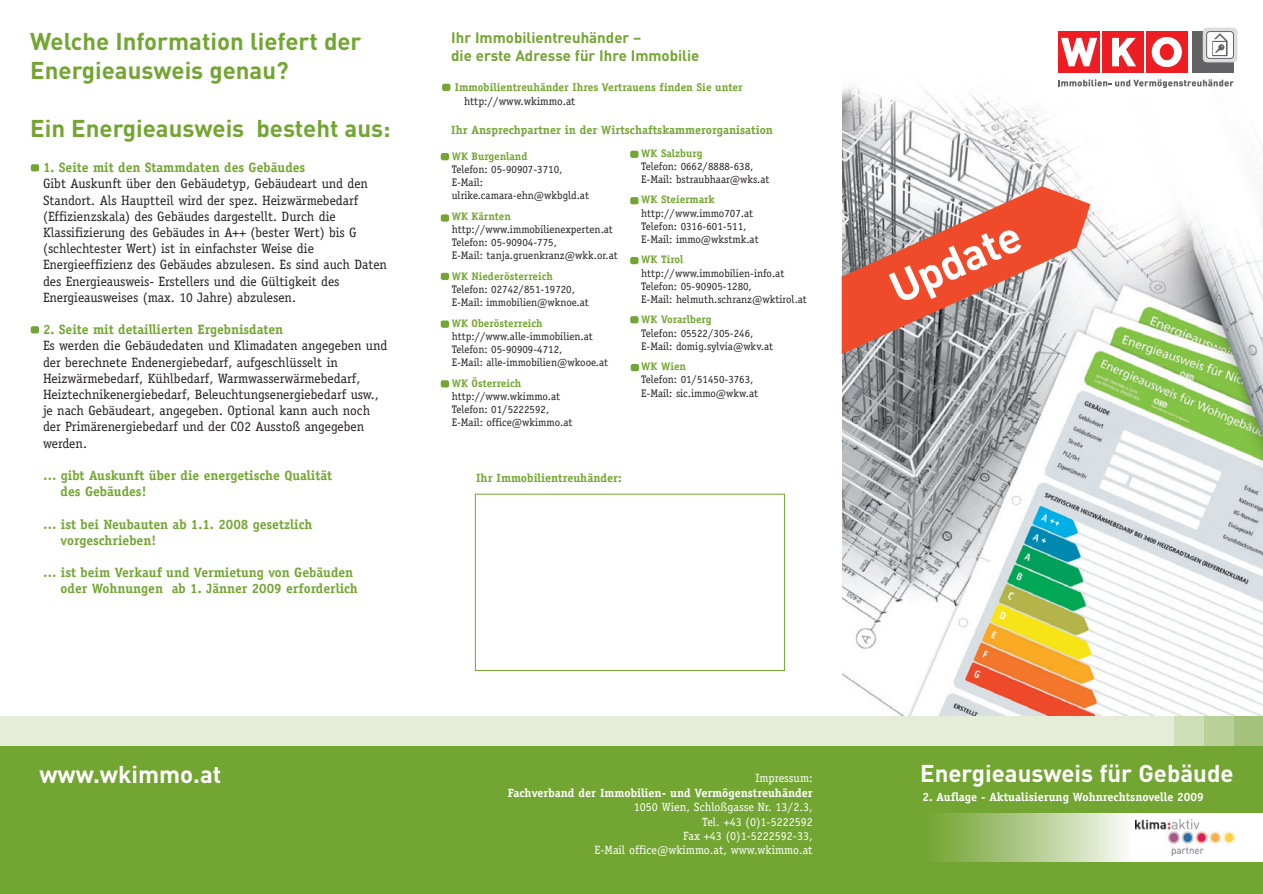
<style>
.page{position:relative;width:1263px;height:894px;background:#fff}
.page>*{position:absolute;margin:0;border:0;box-sizing:border-box;transform-origin:0 0}
.t1{font:700 43.95px "DIN";color:#fff}
.t2{font:700 24px/28.8px "DIN";color:#73a532}
.t3{font:700 24px "DIN";color:#fff}
.t4{font:700 15px/18px "DIN";color:#73a532}
.t5{font:13.5px/16.2px "Officina Serif";color:#231f20}
.t6{font:700 13.5px/16.2px "Officina Serif";color:#73a532}
.t7{font:12px/14.4px "Officina Serif";color:#fff;text-align:right}
.t8{font:700 12px "Officina Serif";color:#fff}
.t9{font:700 12px "Officina Serif";color:#73a532}
.t10{font:700 11.25px "Officina Serif";color:#73a532}
.t11{font:11.25px "Officina Serif";color:#231f20}
.t12{font:10.95px/13.2px "Officina Serif";color:#231f20}
.t13{font:700 10.95px "Officina Serif";color:#73a532}
</style>
<div class="page">
<img style="left:842px;top:49px;width:421px;height:667px">
<div style="left:0;top:745px;width:1263px;height:149px;background:#73a532"></div>
<div style="left:0;top:716px;width:1174px;height:29px;background:#e5edd8"></div>
<div style="left:1174px;top:716px;width:30px;height:29px;background:#cedeb7"></div>
<div style="left:1204px;top:716px;width:30px;height:29px;background:#b9d098"></div>
<div style="left:1234px;top:716px;width:29px;height:29px;background:#a4c27b"></div>
<div style="left:442px;top:84px;width:8px;height:7px;background:#73a532;border-radius:2px"></div>
<div style="left:441px;top:153px;width:8px;height:7px;background:#73a532;border-radius:2px"></div>
<div style="left:441px;top:214px;width:8px;height:8px;background:#73a532;border-radius:2px"></div>
<div style="left:441px;top:273px;width:8px;height:7px;background:#73a532;border-radius:2px"></div>
<div style="left:441px;top:320px;width:8px;height:8px;background:#73a532;border-radius:2px"></div>
<div style="left:441px;top:380px;width:8px;height:7px;background:#73a532;border-radius:2px"></div>
<div style="left:631px;top:364px;width:8px;height:7px;background:#73a532;border-radius:2px"></div>
<div style="left:630px;top:151px;width:8px;height:7px;background:#73a532;border-radius:2px"></div>
<div style="left:630px;top:197px;width:8px;height:7px;background:#73a532;border-radius:2px"></div>
<div style="left:630px;top:257px;width:8px;height:7px;background:#73a532;border-radius:2px"></div>
<div style="left:630px;top:316px;width:8px;height:7px;background:#73a532;border-radius:2px"></div>
<div style="left:1146px;top:32px;width:42px;height:41px;background:#ee1d23"></div>
<div style="left:1102px;top:32px;width:42px;height:41px;background:#ee1d23"></div>
<svg style="left:1112px;top:38px;width:24px;height:28px"></svg>
<div style="left:1058px;top:32px;width:42px;height:41px;background:#ee1d23"></div>
<svg style="left:1061px;top:38px;width:36px;height:28px"></svg>
<svg style="left:1152px;top:37px;width:30px;height:30px"></svg>
<div style="left:1160px;top:44px;width:13px;height:16px;background:#ee1d23;border-radius:50%"></div>
<div style="left:1160px;top:44px;width:14px;height:16px;border:1px solid #ee1d23;border-radius:50%"></div>
<div style="left:1192px;top:32px;width:42px;height:41px;background:#636366"></div>
<div style="left:1203px;top:28px;width:34px;height:34px;background:#dcdddf;border-radius:4px"></div>
<svg style="left:1058px;top:79px;width:176px;height:9px"></svg>
<div style="left:1207px;top:32px;width:26px;height:26px;background:#fff;border-radius:3px"></div>
<div style="left:1206px;top:31px;width:28px;height:28px;border:1px solid #636366;border-radius:3px"></div>
<svg style="left:1212px;top:33px;width:16px;height:23px"></svg>
<div style="left:31px;top:164px;width:8px;height:7px;background:#73a532;border-radius:2px"></div>
<div style="left:31px;top:326px;width:8px;height:7px;background:#73a532;border-radius:2px"></div>
<div style="left:1109px;top:813px;width:154px;height:49px;background:#fff"></div>
<img style="left:1135px;top:820px;width:99px;height:35px">
<div style="left:925px;top:813px;width:205px;height:49px;background:linear-gradient(to right,#70a12d,#f6f8f1)"></div>
<svg style="left:842px;top:186px;width:248px;height:168px"></svg>
<div style="left:475px;top:494px;width:310px;height:177px;border:1px solid #73a532"></div>
<h2 class="t2" style="left:30px;top:30px;width:333px">Welche Information liefert der<br>Energieausweis genau?</h2>
<h2 class="t2" style="left:30px;top:116px;width:362px">Ein Energieausweis besteht aus:</h2>
<p class="t6" style="left:43px;top:160px;width:264px">1. Seite mit den Stammdaten des Gebäudes</p>
<p class="t5" style="left:43px;top:177px;width:346px">Gibt Auskunft über den Gebäudetyp, Gebäudeart und den Standort. Als Hauptteil wird der spez. Heizwärmebedarf (Effizienzskala) des Gebäudes dargestellt. Durch die Klassifizierung des Gebäudes in A++ (bester Wert) bis G (schlechtester Wert) ist in einfachster Weise die Energieeffizienz des Gebäudes abzulesen. Es sind auch Daten des Energieausweis- Erstellers und die Gültigkeit des Energieausweises (max. 10 Jahre) abzulesen.</p>
<p class="t6" style="left:43px;top:322px;width:242px">2. Seite mit detaillierten Ergebnisdaten</p>
<p class="t5" style="left:43px;top:339px;width:346px">Es werden die Gebäudedaten und Klimadaten angegeben und der berechnete Endenergiebedarf, aufgeschlüsselt in Heizwärmebedarf, Kühlbedarf, Warmwasserwärmebedarf, Heiztechnikenergiebedarf, Beleuchtungsenergiebedarf usw., je nach Gebäudeart, angegeben. Optional kann auch noch der Primärenergiebedarf und der CO2 Ausstoß angegeben werden.</p>
<p class="t6" style="left:61px;top:468px;width:273px;text-indent:-18px">… gibt Auskunft über die energetische Qualität des Gebäudes!</p>
<p class="t6" style="left:61px;top:517px;width:253px;text-indent:-18px">… ist bei Neubauten ab 1.1. 2008 gesetzlich vorgeschrieben!</p>
<p class="t6" style="left:61px;top:565px;width:299px;text-indent:-18px">… ist beim Verkauf und Vermietung von Gebäuden oder Wohnungen ab 1. Jänner 2009 erforderlich</p>
<p class="t4" style="left:451px;top:30px;width:250px">Ihr Immobilientreuhänder –<br>die erste Adresse für Ihre Immobilie</p>
<p class="t10" style="left:455px;top:83px;width:289px">Immobilientreuhänder Ihres Vertrauens finden Sie unter</p>
<p class="t11" style="left:464px;top:97px;width:113px">http://www.wkimmo.at</p>
<p class="t9" style="left:451px;top:126px;width:323px">Ihr Ansprechpartner in der Wirtschaftskammerorganisation</p>
<p class="t13" style="left:452px;top:152px;width:77px">WK Burgenland</p>
<p class="t12" style="left:452px;top:164px;width:139px">Telefon: 05-90907-3710,<br>E-Mail: ulrike.camara-ehn@wkbgld.at</p>
<p class="t13" style="left:452px;top:212px;width:61px">WK Kärnten</p>
<p class="t12" style="left:452px;top:224px;width:168px">http://www.immobilienexperten.at<br>Telefon: 05-90904-775,<br>E-Mail: tanja.gruenkranz@wkk.or.at</p>
<p class="t13" style="left:452px;top:272px;width:103px">WK Niederösterreich</p>
<p class="t12" style="left:452px;top:284px;width:139px">Telefon: 02742/851-19720,<br>E-Mail: immobilien@wknoe.at</p>
<p class="t13" style="left:452px;top:319px;width:92px">WK Oberösterreich</p>
<p class="t12" style="left:452px;top:330px;width:158px">http://www.alle-immobilien.at<br>Telefon: 05-90909-4712,<br>E-Mail: alle-immobilien@wkooe.at</p>
<p class="t13" style="left:452px;top:379px;width:71px">WK Österreich</p>
<p class="t12" style="left:452px;top:390px;width:122px">http://www.wkimmo.at<br>Telefon: 01/5222592,<br>E-Mail: office@wkimmo.at</p>
<p class="t9" style="left:476px;top:473px;width:147px">Ihr Immobilientreuhänder:</p>
<p class="t13" style="left:641px;top:149px;width:63px">WK Salzburg</p>
<p class="t12" style="left:641px;top:160px;width:130px">Telefon: 0662/8888-638,<br>E-Mail: bstraubhaar@wks.at</p>
<p class="t13" style="left:641px;top:196px;width:75px">WK Steiermark</p>
<p class="t12" style="left:641px;top:207px;width:119px">http://www.immo707.at<br>Telefon: 0316-601-511,<br>E-Mail: immo@wkstmk.at</p>
<p class="t13" style="left:641px;top:256px;width:44px">WK Tirol</p>
<p class="t12" style="left:641px;top:267px;width:167px">http://www.immobilien-info.at<br>Telefon: 05-90905-1280,<br>E-Mail: helmuth.schranz@wktirol.at</p>
<p class="t13" style="left:641px;top:315px;width:72px">WK Vorarlberg</p>
<p class="t12" style="left:641px;top:327px;width:133px">Telefon: 05522/305-246,<br>E-Mail: domig.sylvia@wkv.at</p>
<p class="t13" style="left:641px;top:362px;width:46px">WK Wien</p>
<p class="t12" style="left:641px;top:374px;width:118px">Telefon: 01/51450-3763,<br>E-Mail: sic.immo@wkw.at</p>
<h2 class="t3" style="left:39px;top:765px;width:183px">www.wkimmo.at</h2>
<p class="t7" style="left:755px;top:772px;width:59px">Impressum:</p>
<p class="t8" style="left:508px;top:788px;width:306px">Fachverband der Immobilien- und Vermögenstreuhänder</p>
<p class="t7" style="left:595px;top:801px;width:220px">1050 Wien, Schloßgasse Nr. 13/2.3,<br>Tel. +43 (0)1-5222592<br>Fax +43 (0)1-5222592-33,<br>E-Mail office@wkimmo.at, www.wkimmo.at</p>
<h1 class="t1" style="left:886px;top:276px;width:140px;rotate:-24deg">Update</h1>
<h2 class="t3" style="left:920px;top:765px;width:315px">Energieausweis für Gebäude</h2>
<p class="t8" style="left:922px;top:792px;width:283px">2. Auflage - Aktualisierung Wohnrechtsnovelle 2009</p>
</div>
